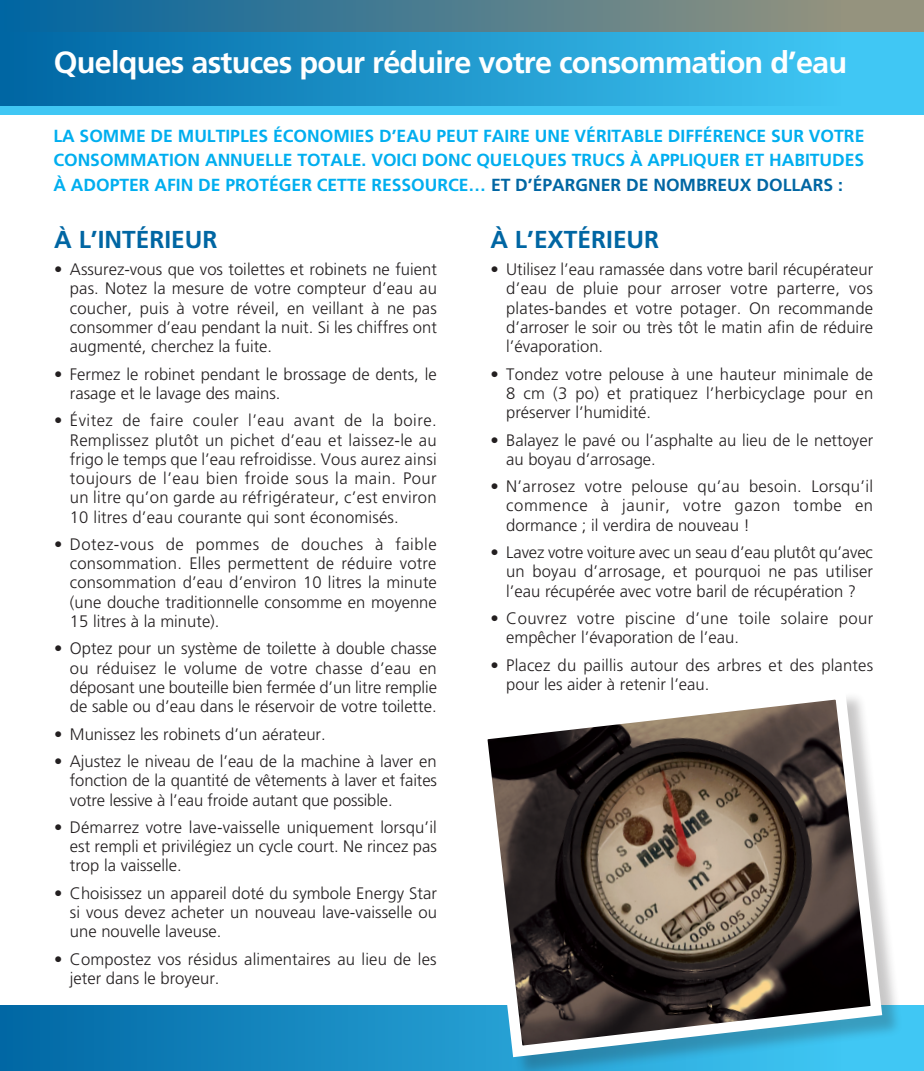
<style>
.page{position:relative;width:924px;height:1071px;background:#fff}
.page>*{position:absolute;margin:0;border:0;box-sizing:border-box;transform-origin:0 0}
._3-Texte_reg{font:700 30.62px "Frutiger";letter-spacing:-.025em;color:#fff}
._3-Texte_reg-2{font:700 24.5px "Frutiger";color:#0066a3}
._2-titre{font:700 17.5px/24.5px "Frutiger";color:#00aeef;text-align:justify}
._3-Texte_reg-3{font:300 16.62px/19.2px "Frutiger";color:#231f20;text-align:justify}
._3-Texte_reg-4{font:300 16.62px/19.2px "Frutiger";letter-spacing:.025em;color:#231f20}
.s1{color:#0066a3}
</style>
<div class="page">
<div style="left:0;top:0;width:924px;height:114px;background:#40c7f4"></div>
<div style="left:0;top:1005px;width:924px;height:66px;background:#40c7f4"></div>
<div style="left:0;top:0;width:924px;height:32px;background:#95937e"></div>
<svg style="left:0;top:0;width:788px;height:106px;background:#298bb7"></svg>
<svg style="left:0;top:1005px;width:479px;height:66px;background:#1281b9"></svg>
<div style="left:479px;top:691px;width:424px;height:380px;background:#231f20;opacity:.25"></div>
<svg style="left:470px;top:691px;width:418px;height:372px"></svg>
<p class="_3-Texte_reg" style="left:54px;top:44px;width:795px">Quelques astuces pour réduire votre consommation d’eau</p>
<p class="_2-titre" style="left:53px;top:123px;width:813px">LA SOMME DE MULTIPLES ÉCONOMIES D’EAU PEUT FAIRE UNE VÉRITABLE DIFFÉRENCE SUR VOTRE CONSOMMATION ANNUELLE TOTALE. VOICI DONC QUELQUES TRUCS À APPLIQUER ET HABITUDES À ADOPTER AFIN DE PROTÉGER CETTE RESSOURCE… <span class="s1">ET D’ÉPARGNER DE NOMBREUX DOLLARS :</span></p>
<p class="_3-Texte_reg-2" style="left:54px;top:225px;width:165px">À L’INTÉRIEUR</p>
<p class="_3-Texte_reg-3" style="left:70px;top:260px;width:369px;text-indent:-16px">• Assurez-vous que vos toilettes et robinets ne fuient pas. Notez la mesure de votre compteur d’eau au coucher, puis à votre réveil, en veillant à ne pas consommer d’eau pendant la nuit. Si les chiffres ont augmenté, cherchez la fuite.</p>
<p class="_3-Texte_reg-3" style="left:70px;top:364px;width:368px;text-indent:-16px">• Fermez le robinet pendant le brossage de dents, le rasage et le lavage des mains.</p>
<p class="_3-Texte_reg-3" style="left:70px;top:411px;width:368px;text-indent:-16px">• Évitez de faire couler l’eau avant de la boire.<br>Remplissez plutôt un pichet d’eau et laissez-le au frigo le temps que l’eau refroidisse. Vous aurez ainsi toujours de l’eau bien froide sous la main. Pour un litre qu’on garde au réfrigérateur, c’est environ 10 litres d’eau courante qui sont économisés.</p>
<p class="_3-Texte_reg-3" style="left:70px;top:535px;width:369px;text-indent:-16px">• Dotez-vous de pommes de douches à faible consommation. Elles permettent de réduire votre consommation d’eau d’environ 10 litres la minute (une douche traditionnelle consomme en moyenne 15 litres à la minute).</p>
<p class="_3-Texte_reg-3" style="left:70px;top:639px;width:369px;text-indent:-16px">• Optez pour un système de toilette à double chasse ou réduisez le volume de votre chasse d’eau en déposant une bouteille bien fermée d’un litre remplie de sable ou d’eau dans le réservoir de votre toilette.</p>
<p class="_3-Texte_reg-3" style="left:54px;top:724px;width:273px">• Munissez les robinets d’un aérateur.</p>
<p class="_3-Texte_reg-3" style="left:70px;top:752px;width:369px;text-indent:-16px">• Ajustez le niveau de l’eau de la machine à laver en fonction de la quantité de vêtements à laver et faites votre lessive à l’eau froide autant que possible.</p>
<p class="_3-Texte_reg-3" style="left:70px;top:818px;width:369px;text-indent:-16px">• Démarrez votre lave-vaisselle uniquement lorsqu’il est rempli et privilégiez un cycle court. Ne rincez pas trop la vaisselle.</p>
<p class="_3-Texte_reg-3" style="left:70px;top:884px;width:368px;text-indent:-16px">• Choisissez un appareil doté du symbole Energy Star si vous devez acheter un nouveau lave-vaisselle ou une nouvelle laveuse.</p>
<p class="_3-Texte_reg-3" style="left:70px;top:950px;width:368px;text-indent:-16px">• Compostez vos résidus alimentaires au lieu de les jeter dans le broyeur.</p>
<p class="_3-Texte_reg-2" style="left:490px;top:225px;width:170px">À L’EXTÉRIEUR</p>
<p class="_3-Texte_reg-3" style="left:506px;top:260px;width:368px;text-indent:-16px">• Utilisez l’eau ramassée dans votre baril récupérateur d’eau de pluie pour arroser votre parterre, vos plates-bandes et votre potager. On recommande d’arroser le soir ou très tôt le matin afin de réduire l’évaporation.</p>
<p class="_3-Texte_reg-3" style="left:506px;top:364px;width:369px;text-indent:-16px">• Tondez votre pelouse à une hauteur minimale de 8 cm (3 po) et pratiquez l’herbicyclage pour en préserver l’humidité.</p>
<p class="_3-Texte_reg-3" style="left:506px;top:430px;width:368px;text-indent:-16px">• Balayez le pavé ou l’asphalte au lieu de le nettoyer au boyau d’arrosage.</p>
<p class="_3-Texte_reg-3" style="left:506px;top:477px;width:368px;text-indent:-16px">• N’arrosez votre pelouse qu’au besoin. Lorsqu’il commence à jaunir, votre gazon tombe en dormance ; il verdira de nouveau !</p>
<p class="_3-Texte_reg-3" style="left:506px;top:543px;width:368px;text-indent:-16px">• Lavez votre voiture avec un seau d’eau plutôt qu’avec un boyau d’arrosage, et pourquoi ne pas utiliser l’eau récupérée avec votre baril de récupération ?</p>
<p class="_3-Texte_reg-4" style="left:506px;top:609px;width:369px;text-indent:-16px">• Couvrez votre piscine d’une toile solaire pour empêcher l’évaporation de l’eau.</p>
<p class="_3-Texte_reg-3" style="left:506px;top:656px;width:369px;text-indent:-16px">• Placez du paillis autour des arbres et des plantes pour les aider à retenir l’eau.</p>
</div>
